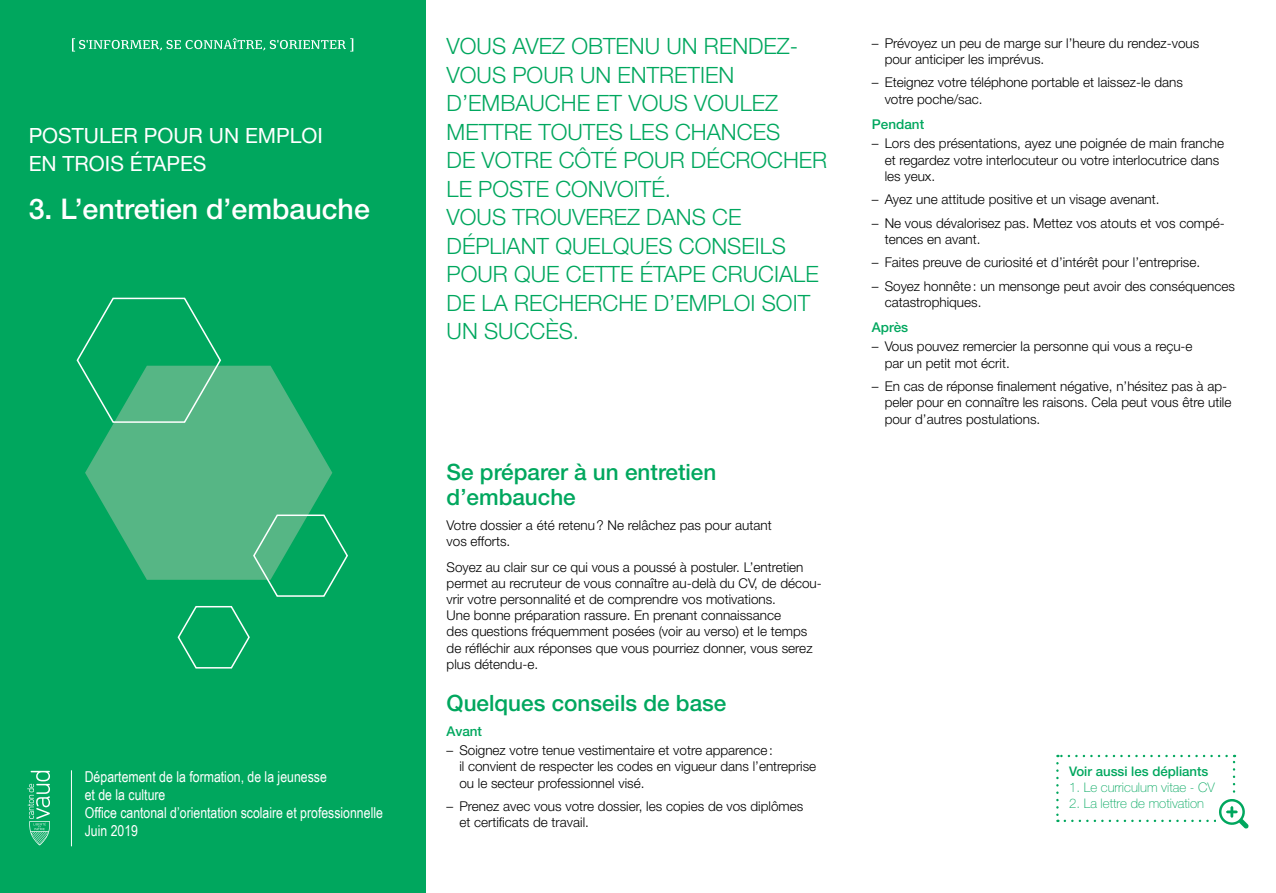
<style>
.page{position:relative;width:1276px;height:893px;background:#fff}
.page>*{position:absolute;margin:0;border:0;box-sizing:border-box;transform-origin:0 0}
.t1{font:500 28.5px "Helvetica Neue LT Pro";color:#fff}
.t2{font:300 22.5px/28.5px "Helvetica Neue LT Pro";color:#00a75e}
.t3{font:500 22.5px/25.5px "Helvetica Neue LT Pro";color:#00a75e}
.t4{font:21px/28.5px "Helvetica Neue LT Pro";color:#fff}
.t5{font:15px/18px "Arial Narrow";color:#fff}
.t6{font:300 13.5px/16.2px "Helvetica Neue LT Pro";color:#000}
.t7{font:500 13.5px "Helvetica Neue LT Pro";color:#00a75e}
.t8{font:100 13.2px "Helvetica Neue LT Pro";color:#00a75e}
.t9{font:500 13.2px "Helvetica Neue LT Pro";color:#00a75e}
</style>
<div class="page">
<div style="left:0;top:0;width:425px;height:893px;background:#00a75e"></div>
<svg style="left:1056px;top:755px;width:192px;height:74px"></svg>
<svg style="left:27px;top:771px;width:23px;height:74px"></svg>
<hr style="left:71px;top:770px;width:1px;height:76px;background:#fff">
<svg style="left:72px;top:38px;width:281px;height:14px"></svg>
<svg style="left:85px;top:366px;width:247px;height:214px;fill:#56b685"></svg>
<svg style="left:76px;top:297px;width:146px;height:127px"></svg>
<svg style="left:252px;top:513px;width:96px;height:84px"></svg>
<svg style="left:177px;top:606px;width:73px;height:63px"></svg>
<h3 class="t4" style="left:29px;top:120px;width:296px">POSTULER POUR UN EMPLOI<br>EN TROIS ÉTAPES</h3>
<h1 class="t1" style="left:29px;top:192px;width:343px">3. L’entretien d’embauche</h1>
<p class="t5" style="left:85px;top:767px;width:300px">Département de la formation, de la jeunesse<br>et de la culture<br>Office cantonal d’orientation scolaire et professionnelle<br>Juin 2019</p>
<p class="t2" style="left:446px;top:32px;width:382px">VOUS AVEZ OBTENU UN RENDEZ-<br>VOUS POUR UN ENTRETIEN<br>D’EMBAUCHE ET VOUS VOULEZ<br>METTRE TOUTES LES CHANCES<br>DE VOTRE CÔTÉ POUR DÉCROCHER<br>LE POSTE CONVOITÉ.<br>VOUS TROUVEREZ DANS CE<br>DÉPLIANT QUELQUES CONSEILS<br>POUR QUE CETTE ÉTAPE CRUCIALE<br>DE LA RECHERCHE D’EMPLOI SOIT<br>UN SUCCÈS.</p>
<h2 class="t3" style="left:446px;top:459px;width:271px">Se préparer à un entretien d’embauche</h2>
<p class="t6" style="left:446px;top:517px;width:327px">Votre dossier a été retenu? Ne relâchez pas pour autant vos efforts.</p>
<p class="t6" style="left:446px;top:558px;width:377px">Soyez au clair sur ce qui vous a poussé à postuler. L’entretien permet au recruteur de vous connaître au-delà du CV, de décou&shy;vrir votre personnalité et de comprendre vos motivations.<br>Une bonne préparation rassure. En prenant connaissance<br>des questions fréquemment posées (voir au verso) et le temps de réfléchir aux réponses que vous pourriez donner, vous serez plus détendu-e.</p>
<h2 class="t3" style="left:446px;top:690px;width:281px">Quelques conseils de base</h2>
<p class="t7" style="left:446px;top:723px;width:37px">Avant</p>
<p class="t6" style="left:459px;top:742px;width:358px;text-indent:-13px">– Soignez votre tenue vestimentaire et votre apparence:<br>il convient de respecter les codes en vigueur dans l’entreprise ou le secteur professionnel visé.</p>
<p class="t6" style="left:459px;top:798px;width:345px;text-indent:-13px">– Prenez avec vous votre dossier, les copies de vos diplômes et certificats de travail.</p>
<p class="t6" style="left:884px;top:35px;width:316px;text-indent:-13px">– Prévoyez un peu de marge sur l’heure du rendez-vous pour anticiper les imprévus.</p>
<p class="t6" style="left:884px;top:74px;width:300px;text-indent:-13px">– Eteignez votre téléphone portable et laissez-le dans votre poche/sac.</p>
<p class="t7" style="left:872px;top:116px;width:54px">Pendant</p>
<p class="t6" style="left:884px;top:135px;width:341px;text-indent:-13px">– Lors des présentations, ayez une poignée de main franche et regardez votre interlocuteur ou votre interlocutrice dans les yeux.</p>
<p class="t6" style="left:872px;top:191px;width:289px">– Ayez une attitude positive et un visage avenant.</p>
<p class="t6" style="left:884px;top:214px;width:342px;text-indent:-13px">– Ne vous dévalorisez pas. Mettez vos atouts et vos compé&shy;tences en avant.</p>
<p class="t6" style="left:872px;top:254px;width:330px">– Faites preuve de curiosité et d’intérêt pour l’entreprise.</p>
<p class="t6" style="left:884px;top:277px;width:352px;text-indent:-13px">– Soyez honnête: un mensonge peut avoir des conséquences catastrophiques.</p>
<p class="t7" style="left:872px;top:319px;width:38px">Après</p>
<p class="t6" style="left:884px;top:338px;width:309px;text-indent:-13px">– Vous pouvez remercier la personne qui vous a reçu-e par un petit mot écrit.</p>
<p class="t6" style="left:884px;top:378px;width:348px;text-indent:-13px">– En cas de réponse finalement négative, n’hésitez pas à ap&shy;peler pour en connaître les raisons. Cela peut vous être utile pour d’autres postulations.</p>
<p class="t9" style="left:1069px;top:764px;width:141px">Voir aussi les dépliants</p>
<p class="t8" style="left:1069px;top:780px;width:147px">1. Le curriculum vitae - CV</p>
<p class="t8" style="left:1069px;top:796px;width:137px">2. La lettre de motivation</p>
</div>
